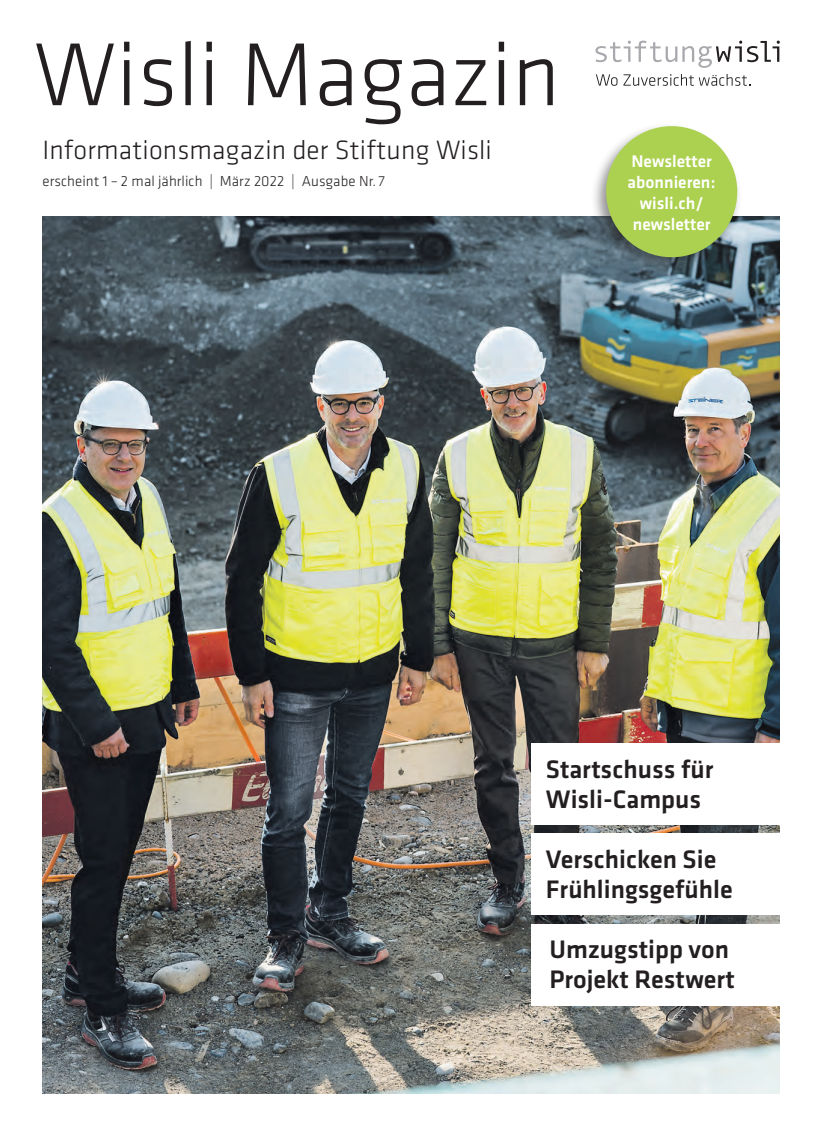
<style>
.page{position:relative;width:833px;height:1134px;background:#fff}
.page>*{position:absolute;margin:0;border:0;box-sizing:border-box;transform-origin:0 0}
.t1{font:300 92.5px "Klavika";color:#231f20}
.t2{font:300 27.5px "Klavika";letter-spacing:.005em;color:#231f20}
.t3{font:500 26.25px/30px "Klavika";color:#231f20}
.t4{font:500 17.5px/21px "Klavika";color:#fff;text-align:center}
.t5{font:300 15px "Klavika";letter-spacing:.005em;color:#231f20}
</style>
<div class="page">
<img style="left:43px;top:216px;width:737px;height:877px">
<div style="left:590px;top:123px;width:153px;height:152px;background:#231f20;opacity:.5"></div>
<div style="left:606px;top:126px;width:131px;height:131px;background:#acd150;border-radius:50%"></div>
<div style="left:531px;top:743px;width:302px;height:81px;background:#fff"></div>
<div style="left:531px;top:833px;width:302px;height:82px;background:#fff"></div>
<div style="left:531px;top:924px;width:302px;height:82px;background:#fff"></div>
<svg style="left:595px;top:41px;width:185px;height:27px"></svg>
<svg style="left:596px;top:74px;width:21px;height:12px"></svg>
<svg style="left:623px;top:74px;width:127px;height:12px"></svg>
<h1 class="t1" style="left:34px;top:19px;width:528px">Wisli Magazin</h1>
<p class="t2" style="left:43px;top:133px;width:451px">Informationsmagazin der Stiftung Wisli</p>
<p class="t5" style="left:43px;top:172px;width:344px">erscheint 1 – 2 mal jährlich | März 2022 | Ausgabe Nr. 7</p>
<p class="t4" style="left:627px;top:150px;width:90px">Newsletter abonnieren: wisli.ch/ newsletter</p>
<p class="t3" style="left:546px;top:753px;width:169px">Startschuss für<br>Wisli-Campus</p>
<p class="t3" style="left:546px;top:843px;width:188px">Verschicken Sie<br>Frühlingsgefühle</p>
<p class="t3" style="left:549px;top:934px;width:187px">Umzugstipp von<br>Projekt Restwert</p>
</div>
